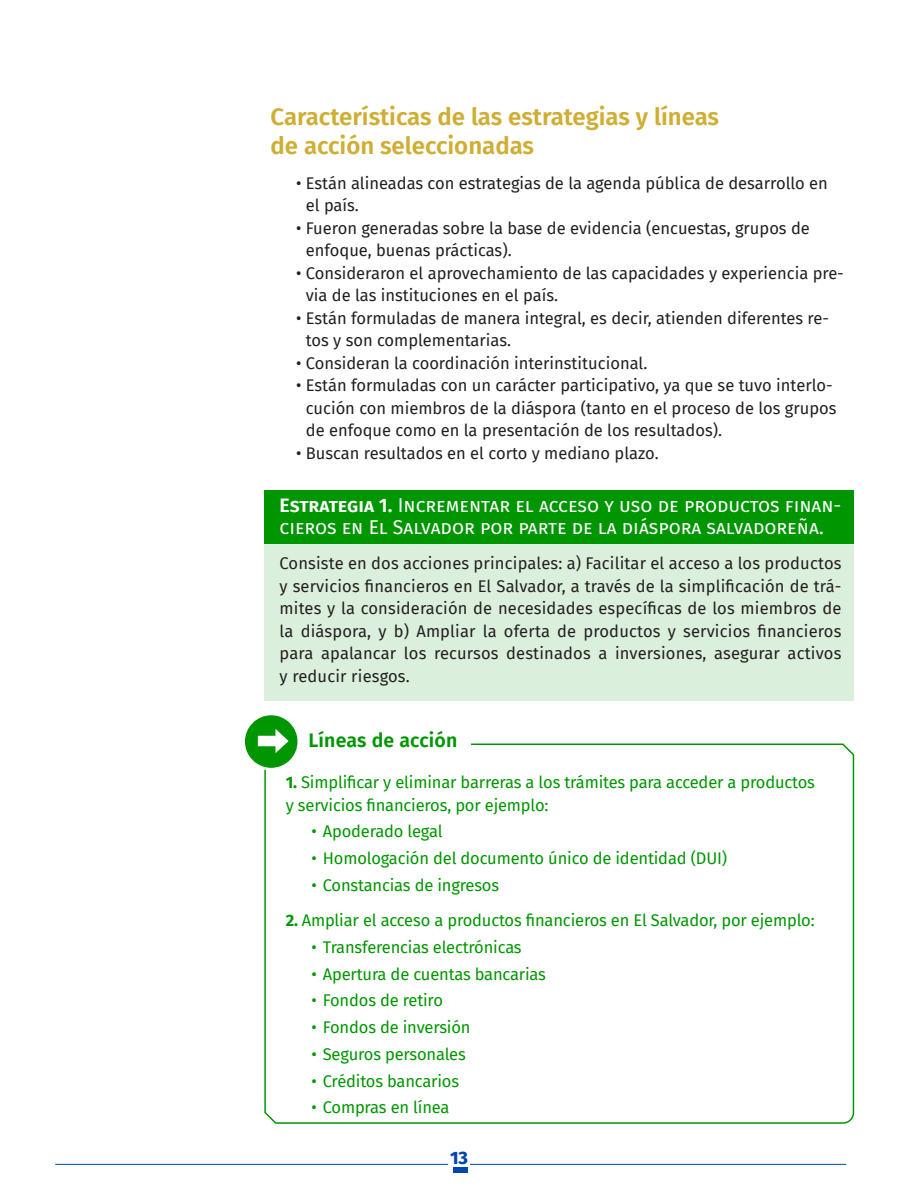
<style>
.page{position:relative;width:918px;height:1188px;background:#fff}
.page>*{position:absolute;margin:0;border:0;box-sizing:border-box;transform-origin:0 0}
.Subtitulo{font:600 24px/28.5px "Fira Sans";color:#cfae33}
.Estilo_de_párrafo_1{font:19.5px/22.5px "Fira Sans";color:#fff}
.TXT{font:600 19.5px "Fira Sans";letter-spacing:.01em;color:#009602}
.t1{font:800 18px "Fira Sans";color:#0047ab}
.TXT-2{font:16.5px/22.5px "Fira Sans";color:#231f20}
.TXT-3{font:16.5px/22.5px "Fira Sans";letter-spacing:-.01em;color:#009602}
.s1{font-weight:600}
.s2{font-weight:700}
</style>
<div class="page">
<hr style="left:55px;top:1164px;width:791px;height:1px;background:#0047ab">
<div style="left:448px;top:1148px;width:22px;height:24px;background:#fff"></div>
<div style="left:265px;top:544px;width:589px;height:157px;background:#dbf0dc"></div>
<div style="left:265px;top:490px;width:589px;height:54px;background:#009602"></div>
<div style="left:453px;top:1167px;width:15px;height:5px;background:#0047ab"></div>
<svg style="left:264px;top:743px;width:591px;height:381px"></svg>
<div style="left:300px;top:728px;width:170px;height:25px;background:#fff"></div>
<div style="left:244px;top:714px;width:55px;height:55px;background:#009602;border-radius:50%"></div>
<div style="left:242px;top:713px;width:58px;height:57px;border:3px solid #fff;border-radius:50%"></div>
<div style="left:258px;top:736px;width:22px;height:10px;background:#fff"></div>
<svg style="left:275px;top:729px;width:14px;height:24px"></svg>
<p class="Subtitulo" style="left:271px;top:101px;width:450px">Características de las estrategias y líneas de acción seleccionadas</p>
<p class="TXT-2" style="left:306px;top:172px;width:524px;text-indent:-10px">• Están alineadas con estrategias de la agenda pública de desarrollo en el país.</p>
<p class="TXT-2" style="left:306px;top:217px;width:506px;text-indent:-10px">• Fueron generadas sobre la base de evidencia (encuestas, grupos de enfoque, buenas prácticas).</p>
<p class="TXT-2" style="left:306px;top:262px;width:540px;text-indent:-10px">• Consideraron el aprovechamiento de las capacidades y experiencia pre&shy;via de las instituciones en el país.</p>
<p class="TXT-2" style="left:306px;top:307px;width:525px;text-indent:-10px">• Están formuladas de manera integral, es decir, atienden diferentes re&shy;tos y son complementarias.</p>
<p class="TXT-2" style="left:296px;top:352px;width:353px">• Consideran la coordinación interinstitucional.</p>
<p class="TXT-2" style="left:306px;top:374px;width:532px;text-indent:-10px">• Están formuladas con un carácter participativo, ya que se tuvo interlo&shy;cución con miembros de la diáspora (tanto en el proceso de los grupos de enfoque como en la presentación de los resultados).</p>
<p class="TXT-2" style="left:296px;top:442px;width:364px">• Buscan resultados en el corto y mediano plazo.</p>
<p class="Estilo_de_párrafo_1" style="left:280px;top:493px;width:563px"><span class="s1">Estrategia 1.</span> Incrementar el acceso y uso de productos finan&shy;cieros en El Salvador por parte de la diáspora salvadoreña.</p>
<p class="TXT-2" style="left:280px;top:552px;width:563px;text-align:justify">Consiste en dos acciones principales: a) Facilitar el acceso a los productos y servicios financieros en El Salvador, a través de la simplificación de trá&shy;mites y la consideración de necesidades específicas de los miembros de la diáspora, y b) Ampliar la oferta de productos y servicios financieros para apalancar los recursos destinados a inversiones, asegurar activos y reducir riesgos.</p>
<p class="TXT" style="left:309px;top:724px;width:150px">Líneas de acción</p>
<p class="TXT-3" style="left:286px;top:771px;width:531px"><span class="s2">1.</span> Simplificar y eliminar barreras a los trámites para acceder a productos y servicios financieros, por ejemplo:</p>
<p class="TXT-3" style="left:311px;top:820px;width:133px">• Apoderado legal</p>
<p class="TXT-3" style="left:311px;top:847px;width:417px">• Homologación del documento único de identidad (DUI)</p>
<p class="TXT-3" style="left:311px;top:873px;width:189px">• Constancias de ingresos</p>
<p class="TXT-3" style="left:286px;top:909px;width:530px"><span class="s2">2.</span> Ampliar el acceso a productos financieros en El Salvador, por ejemplo:</p>
<p class="TXT-3" style="left:311px;top:935px;width:212px">• Transferencias electrónicas</p>
<p class="TXT-3" style="left:311px;top:962px;width:236px">• Apertura de cuentas bancarias</p>
<p class="TXT-3" style="left:311px;top:989px;width:133px">• Fondos de retiro</p>
<p class="TXT-3" style="left:311px;top:1016px;width:161px">• Fondos de inversión</p>
<p class="TXT-3" style="left:311px;top:1042px;width:156px">• Seguros personales</p>
<p class="TXT-3" style="left:311px;top:1069px;width:149px">• Créditos bancarios</p>
<p class="TXT-3" style="left:311px;top:1096px;width:140px">• Compras en línea</p>
<p class="t1" style="left:450px;top:1143px;width:19px">13</p>
</div>
